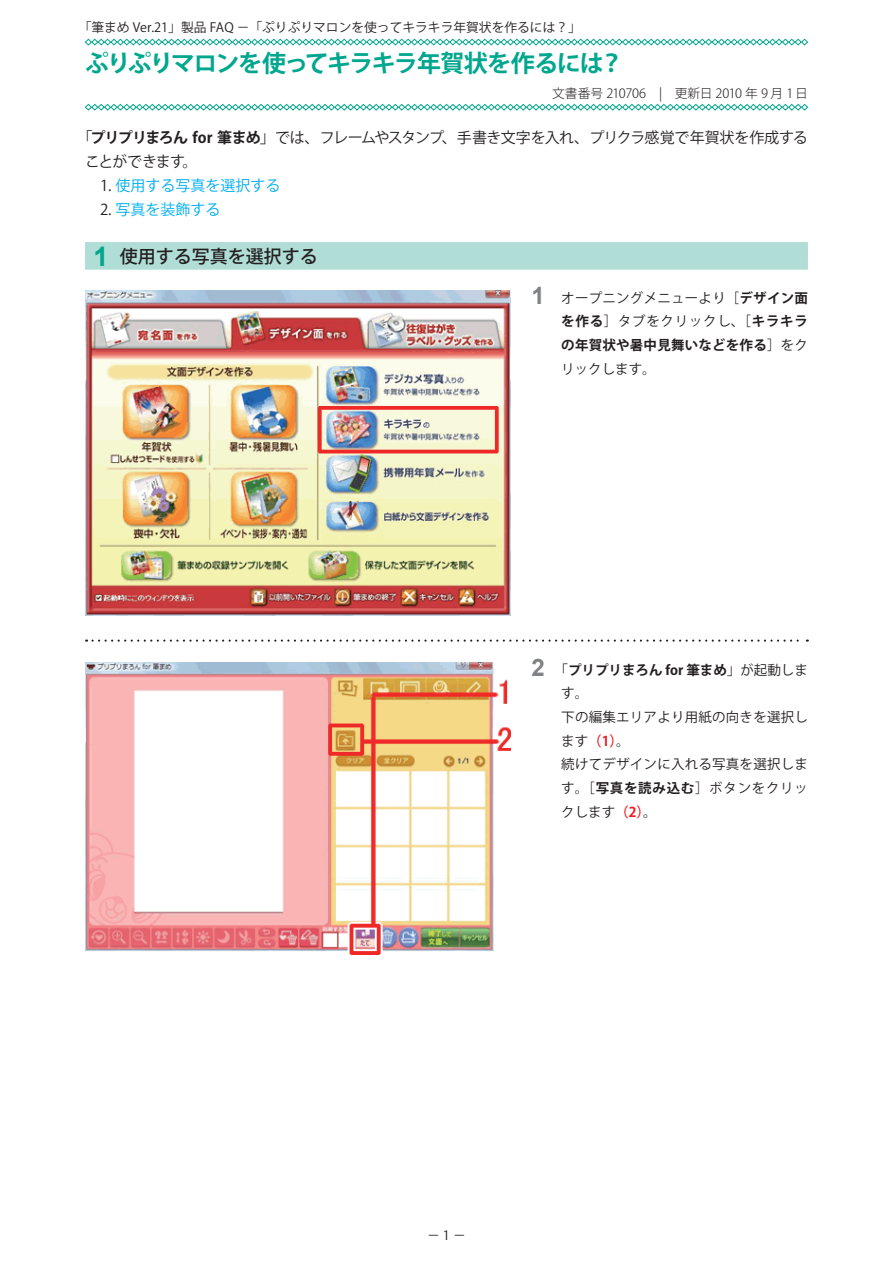
<style>
.page{position:relative;width:893px;height:1263px;background:#fff}
.page>*{position:absolute;margin:0;border:0;box-sizing:border-box;transform-origin:0 0}
.Q_タイトル_p_qtxt{font:700 24px "Koz Go Pro";letter-spacing:-.065em;color:#00a78e}
.セクション_帯見出し_h3_number{font:500 18px "Koz Go Pro";color:#231f20}
.A_本文_p{font:15px/24px "Koz Go Pro";letter-spacing:-.045em;color:#231f20}
.A_No箇条書き_本文_li{font:15px "Koz Go Pro";color:#00aeef}
.セクション_本文_p{font:13.5px/23.7px "Koz Go Pro";letter-spacing:.015em;color:#231f20}
.セクション_番号付本文_p{font:13.5px/23.7px "Koz Go Pro";letter-spacing:.015em;color:#231f20;text-align:justify}
.セクション_番号付本文_p-2{font:700 13.5px/23.7px "Koz Go Pro";color:#231f20}
._00-ヘッダー{font:12.75px "Koz Go Pro";color:#231f20}
.Q_文書番号_p_faqID{font:300 12.75px "Koz Go Pro";letter-spacing:-.025em;color:#231f20}
.s1{font-weight:700}
.s2{color:#231f20}
.s3{font-family:"Arial";font-weight:700;font-size:27px;color:#00a78e}
.s4{font-family:"Arial";font-weight:700;font-size:24px;color:#808285}
.s5{font-family:"Arial";font-size:24px;color:#808285}
.s6{font-weight:400}
.s7{font-weight:700;color:#ee1d23}
</style>
<div class="page">
<svg style="left:85px;top:38px;width:723px;height:8px"></svg>
<svg style="left:85px;top:104px;width:723px;height:7px"></svg>
<div style="left:85px;top:242px;width:723px;height:17px;background:#b0ded6"></div>
<div style="left:85px;top:253px;width:723px;height:17px;background:#b0ded6"></div>
<svg style="left:86px;top:639px;width:722px;height:3px"></svg>
<img style="left:85px;top:291px;width:425px;height:324px">
<img style="left:85px;top:663px;width:425px;height:291px">
<p class="_00-ヘッダー" style="left:79px;top:20px;width:504px">「筆まめ Ver.21」製品 FAQ －「ぷりぷりマロンを使ってキラキラ年賀状を作るには？」</p>
<p class="Q_タイトル_p_qtxt" style="left:85px;top:48px;width:540px">ぷりぷりマロンを使ってキラキラ年賀状を作るには？</p>
<p class="Q_文書番号_p_faqID" style="left:552px;top:85px;width:257px">文書番号 210706　|　更新日 2010 年 9 月 1 日</p>
<p class="A_本文_p" style="left:85px;top:125px;width:724px;text-indent:-8px">「<span class="s1">プリプリまろん for 筆まめ</span>」では、フレームやスタンプ、手書き文字を入れ、プリクラ感覚で年賀状を作成することができます。</p>
<p class="A_No箇条書き_本文_li" style="left:100px;top:175px;width:182px"><span class="s2">1.</span> 使用する写真を選択する</p>
<p class="A_No箇条書き_本文_li" style="left:100px;top:199px;width:122px"><span class="s2">2.</span> 写真を装飾する</p>
<p class="セクション_帯見出し_h3_number" style="left:94px;top:245px;width:226px"><span class="s3">1</span> 使用する写真を選択する</p>
<p class="セクション_番号付本文_p" style="left:561px;top:286px;width:248px;text-indent:-30px"><span class="s4">1</span> オープニングメニューより［<span class="s1">デザイン面を作る</span>］タブをクリックし、［<span class="s1">キラキラの年賀状や暑中見舞いなどを作る</span>］をクリックします。</p>
<p class="セクション_番号付本文_p-2" style="left:561px;top:659px;width:248px;text-indent:-30px"><span class="s5">2</span> <span class="s6">「</span>プリプリまろん for 筆まめ<span class="s6">」が起動します。</span></p>
<p class="セクション_本文_p" style="left:561px;top:706px;width:248px">下の編集エリアより用紙の向きを選択します<span class="s7">（1）</span>。</p>
<p class="セクション_本文_p" style="left:561px;top:753px;width:248px;text-align:justify">続けてデザインに入れる写真を選択します。［<span class="s1">写真を読み込む</span>］ボタンをクリックします<span class="s7">（2）</span>。</p>
<p class="_00-ヘッダー" style="left:427px;top:1227px;width:40px">－1－</p>
</div>
